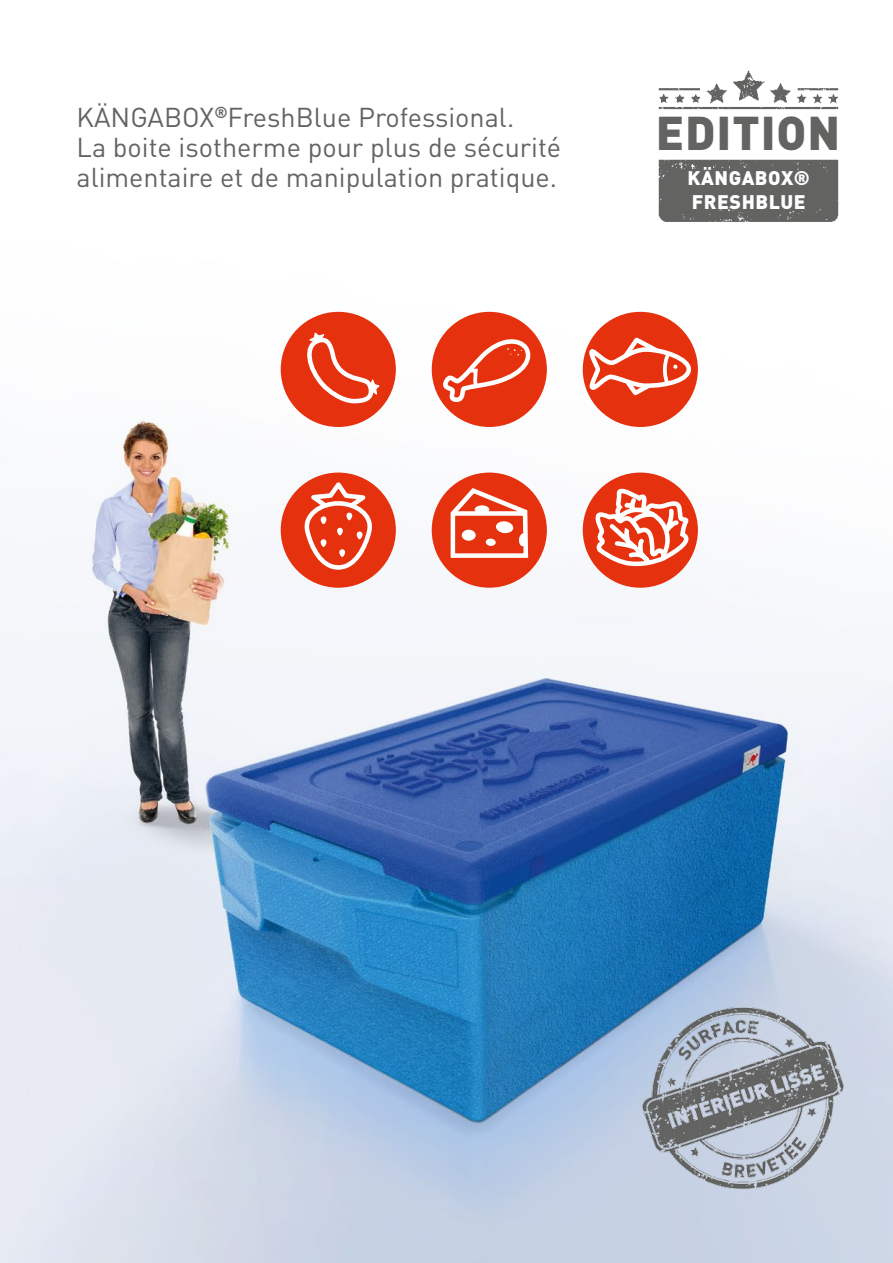
<style>
.page{position:relative;width:893px;height:1263px;background:#fff}
.page>*{position:absolute;margin:0;border:0;box-sizing:border-box;transform-origin:0 0}
.t1{font:900 46.8px "DINOT";letter-spacing:.02em;color:#636362}
.t2{font:27px/30px "DINOT";color:#636362}
.t3{font:900 19.5px/24px "DINOT";letter-spacing:.03em;color:#fff}
.t4{font:700 9.45px "DINOT";color:#83929b}
</style>
<div class="page">
<img style="left:0;top:311px;width:893px;height:952px">
<img style="left:658px;top:70px;width:181px;height:152px">
<img style="left:638px;top:1002px;width:209px;height:191px">
<div style="left:281px;top:473px;width:115px;height:115px;background:#e6310e;border-radius:50%"></div>
<svg style="left:298px;top:477px;width:78px;height:95px"></svg>
<div style="left:583px;top:312px;width:115px;height:115px;background:#e6310e;border-radius:50%"></div>
<svg style="left:584px;top:334px;width:109px;height:65px"></svg>
<div style="left:432px;top:473px;width:115px;height:115px;background:#e6310e;border-radius:50%"></div>
<svg style="left:448px;top:484px;width:82px;height:74px"></svg>
<div style="left:486px;top:538px;width:10px;height:8px;background:#fff;border-radius:50%"></div>
<div style="left:519px;top:533px;width:8px;height:13px;background:#fff;border-radius:50%"></div>
<div style="left:475px;top:505px;width:14px;height:9px;background:#fff;border-radius:50%"></div>
<div style="left:281px;top:312px;width:115px;height:115px;background:#e6310e;border-radius:50%"></div>
<svg style="left:307px;top:332px;width:73px;height:72px"></svg>
<div style="left:432px;top:312px;width:115px;height:115px;background:#e6310e;border-radius:50%"></div>
<svg style="left:435px;top:333px;width:96px;height:72px"></svg>
<div style="left:583px;top:473px;width:115px;height:115px;background:#e6310e;border-radius:50%"></div>
<svg style="left:592px;top:485px;width:105px;height:97px"></svg>
<p class="t2" style="left:77px;top:101px;width:439px">KÄNGABOX<sup>®</sup>FreshBlue Professional.</p>
<p class="t4" style="left:750px;top:110px;width:9px">®</p>
<p class="t2" style="left:77px;top:131px;width:486px">La boite isotherme pour plus de sécurité alimentaire et de manipulation pratique.</p>
<h1 class="t1" style="left:656px;top:101px;width:186px">EDITION</h1>
<p class="t3" style="left:687px;top:165px;width:124px">KÄNGABOX®<br>FRESHBLUE</p>
</div>
